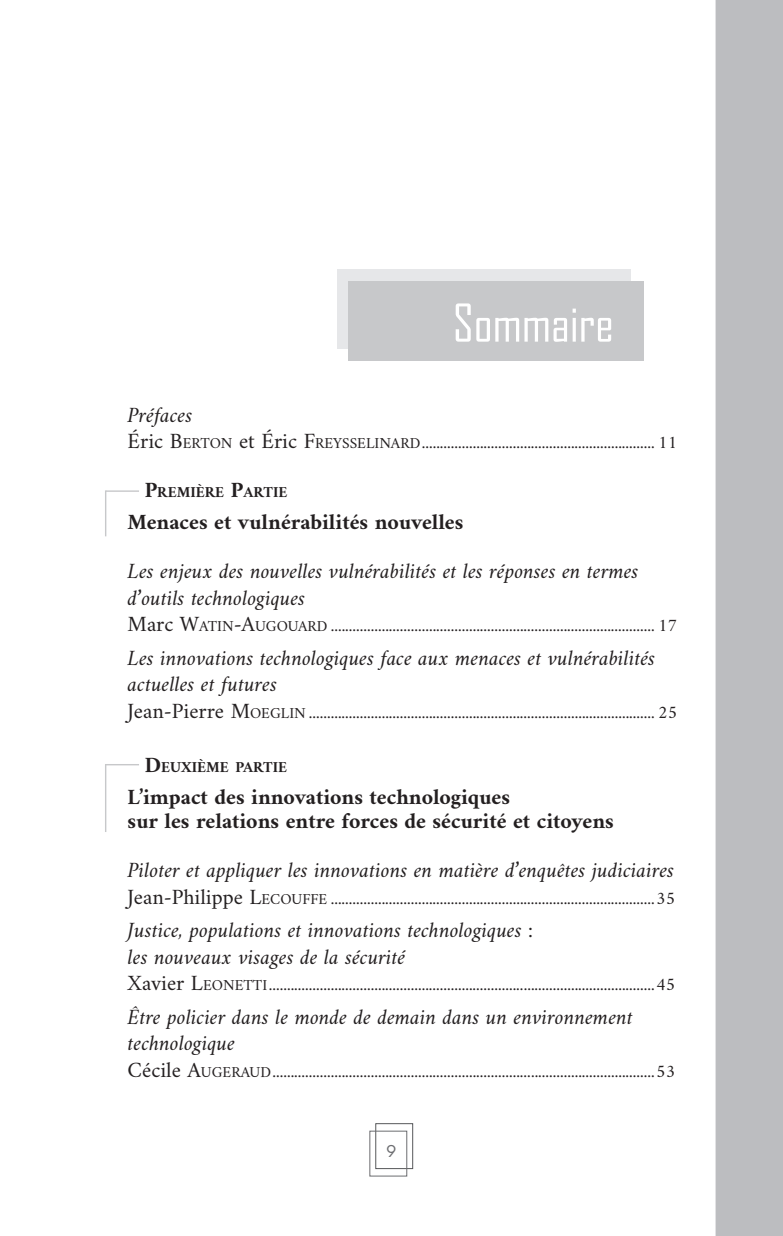
<style>
.page{position:relative;width:783px;height:1236px;background:#fff}
.page>*{position:absolute;margin:0;border:0;box-sizing:border-box;transform-origin:0 0}
.Titre_préface_AP{font:50px "Agency FB";color:#fff}
.t1{font:italic 22px/26.4px "Amiri";color:#231f20}
.t2{font:700 22px/24px "Amiri";color:#231f20}
.t3{font:18px "Amiri";color:#231f20}
.t4{font:16px "Orkney";color:#6c6d70}
.t5{font:700 15.4px "Amiri";color:#231f20}
.s1{font-size:22px}
.s2{font-size:15.4px}
</style>
<div class="page">
<div style="left:375px;top:1123px;width:38px;height:46px;border:1px solid #57585a"></div>
<div style="left:369px;top:1131px;width:38px;height:45px;border:1px solid #6c6d70"></div>
<div style="left:715px;top:0;width:67px;height:1236px;background:#bcbdc0"></div>
<div style="left:337px;top:269px;width:294px;height:80px;background:#e6e7e9"></div>
<div style="left:349px;top:281px;width:294px;height:80px;background:#c7c8ca"></div>
<hr style="left:105px;top:490px;width:1px;height:46px;background:#c7c8ca">
<hr style="left:106px;top:490px;width:33px;height:2px;background:#c7c8ca">
<hr style="left:105px;top:764px;width:1px;height:68px;background:#c7c8ca">
<hr style="left:106px;top:764px;width:33px;height:1px;background:#c7c8ca">
<p class="Titre_préface_AP" style="left:452px;top:292px;width:163px">Sommaire</p>
<p class="t1" style="left:128px;top:401px;width:66px">Préfaces</p>
<p class="t3" style="left:128px;top:431px;width:551px"><span class="s1">Éric</span> <span class="s1">B</span><span class="s2">ERTON</span> <span class="s1">et Éric</span> <span class="s1">F</span><span class="s2">REYSSELINARD</span>................................................................ 11</p>
<p class="t5" style="left:145px;top:483px;width:144px"><span class="s1">P</span>REMIÈRE <span class="s1">P</span>ARTIE</p>
<p class="t2" style="left:128px;top:510px;width:337px">Menaces et vulnérabilités nouvelles</p>
<p class="t1" style="left:128px;top:557px;width:512px">Les enjeux des nouvelles vulnérabilités et les réponses en termes d’outils technologiques</p>
<p class="t3" style="left:128px;top:614px;width:551px"><span class="s1">Marc</span> <span class="s1">W</span><span class="s2">ATIN</span><span class="s1">-A</span><span class="s2">UGOUARD</span> ......................................................................................... 17</p>
<p class="t1" style="left:128px;top:644px;width:529px">Les innovations technologiques face aux menaces et vulnérabilités actuelles et futures</p>
<p class="t3" style="left:128px;top:701px;width:551px"><span class="s1">Jean-Pierre</span> <span class="s1">M</span><span class="s2">OEGLIN</span> ............................................................................................... 25</p>
<p class="t5" style="left:145px;top:758px;width:144px"><span class="s1">D</span>EUXIÈME PARTIE</p>
<p class="t2" style="left:128px;top:785px;width:487px">L’impact des innovations technologiques<br>sur les relations entre forces de sécurité et citoyens</p>
<p class="t1" style="left:128px;top:857px;width:548px">Piloter et appliquer les innovations en matière d’enquêtes judiciaires</p>
<p class="t3" style="left:128px;top:887px;width:549px"><span class="s1">Jean-Philippe</span> <span class="s1">L</span><span class="s2">ECOUFFE</span> .........................................................................................35</p>
<p class="t1" style="left:128px;top:917px;width:406px">Justice, populations et innovations technologiques : les nouveaux visages de la sécurité</p>
<p class="t3" style="left:128px;top:973px;width:549px"><span class="s1">Xavier</span> <span class="s1">L</span><span class="s2">EONETTI</span>..........................................................................................................45</p>
<p class="t1" style="left:128px;top:1003px;width:506px">Être policier dans le monde de demain dans un environnement technologique</p>
<p class="t3" style="left:128px;top:1060px;width:549px"><span class="s1">Cécile</span> <span class="s1">A</span><span class="s2">UGERAUD</span>.........................................................................................................53</p>
<p class="t4" style="left:386px;top:1140px;width:12px">9</p>
</div>
